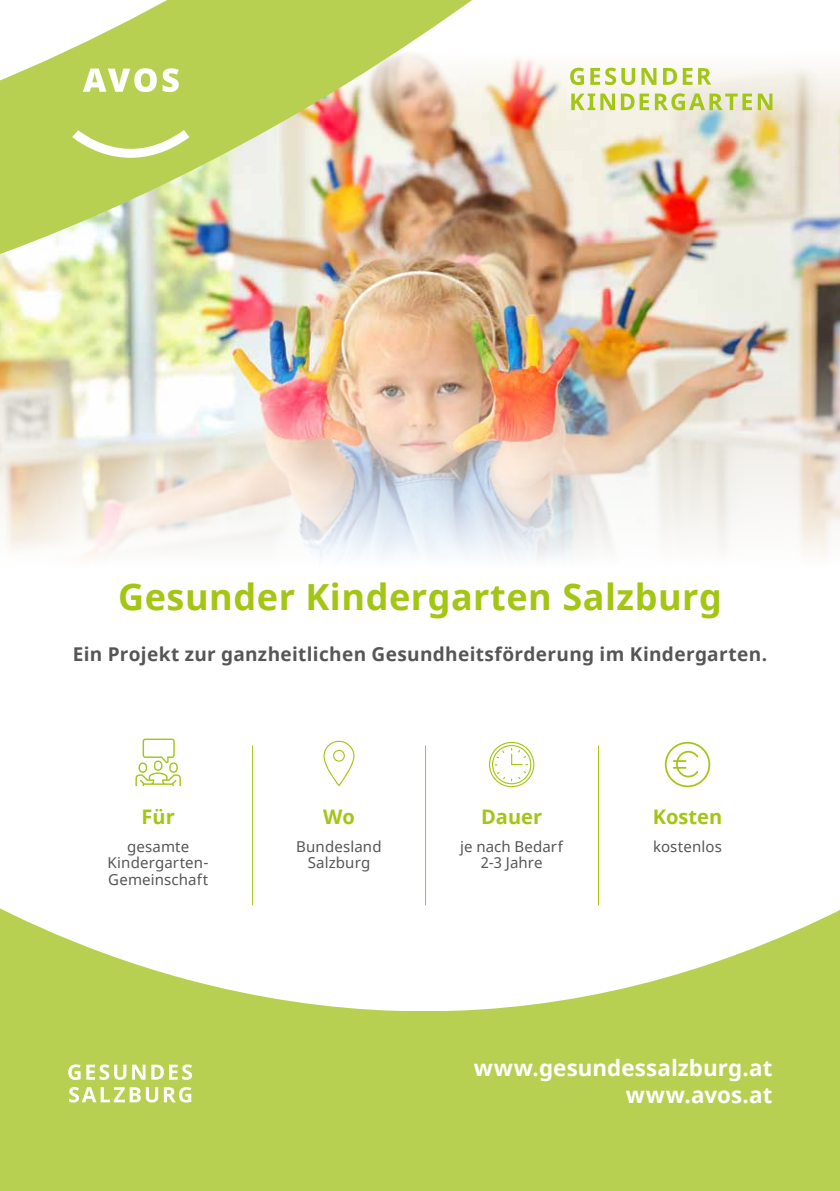
<style>
.page{position:relative;width:840px;height:1191px;background:#fff}
.page>*{position:absolute;margin:0;border:0;box-sizing:border-box;transform-origin:0 0}
.t1{font:700 36px "Noto Sans";letter-spacing:.015em;color:#a2c613}
.t2{font:700 22.4px/26.8px "Noto Sans";color:#fff;text-align:right}
.t3{font:700 20px "Noto Sans";color:#a2c613}
.t4{font:700 19px "Noto Sans";letter-spacing:.02em;color:#565656}
.t5{font:15px/16.4px "Noto Sans";letter-spacing:.01em;color:#565656;text-align:center}
</style>
<div class="page">
<img style="left:491px;top:123px;width:348px;height:194px">
<img style="left:0;top:317px;width:839px;height:241px">
<svg style="left:491px;top:58px;width:348px;height:65px"></svg>
<hr style="left:252px;top:745px;width:1px;height:160px;background:#a2c613">
<hr style="left:425px;top:745px;width:1px;height:160px;background:#a2c613">
<hr style="left:597px;top:745px;width:1px;height:160px;background:#a2c613">
<svg style="left:135px;top:738px;width:46px;height:48px"></svg>
<svg style="left:323px;top:740px;width:31px;height:46px"></svg>
<svg style="left:489px;top:742px;width:45px;height:45px"></svg>
<svg style="left:664px;top:742px;width:45px;height:45px"></svg>
<svg style="left:571px;top:93px;width:201px;height:17px;background:#cfdc89"></svg>
<svg style="left:570px;top:68px;width:141px;height:17px"></svg>
<svg style="left:0;top:850px;width:839px;height:161px"></svg>
<div style="left:0;top:1011px;width:839px;height:180px;background:#b8d051"></div>
<img style="left:0;top:0;width:491px;height:358px">
<svg style="left:83px;top:68px;width:96px;height:24px"></svg>
<svg style="left:72px;top:130px;width:117px;height:28px"></svg>
<svg style="left:69px;top:1087px;width:123px;height:15px"></svg>
<svg style="left:68px;top:1064px;width:124px;height:15px"></svg>
<h1 class="t1" style="left:118px;top:572px;width:605px">Gesunder Kindergarten Salzburg</h1>
<p class="t4" style="left:73px;top:641px;width:695px">Ein Projekt zur ganzheitlichen Gesundheitsförderung im Kindergarten.</p>
<h3 class="t3" style="left:141px;top:803px;width:35px">Für</h3>
<p class="t5" style="left:108px;top:839px;width:102px">gesamte<br>Kindergarten-<br>Gemeinschaft</p>
<h3 class="t3" style="left:323px;top:803px;width:33px">Wo</h3>
<p class="t5" style="left:296px;top:839px;width:87px">Bundesland<br>Salzburg</p>
<h3 class="t3" style="left:481px;top:803px;width:62px">Dauer</h3>
<p class="t5" style="left:460px;top:839px;width:104px">je nach Bedarf<br>2-3 Jahre</p>
<h3 class="t3" style="left:652px;top:803px;width:71px">Kosten</h3>
<p class="t5" style="left:652px;top:839px;width:70px">kostenlos</p>
<h2 class="t2" style="left:470px;top:1054px;width:300px">www.gesundessalzburg.at www.avos.at</h2>
<h2 class="t2" style="left:473px;top:1054px;width:300px">www.gesundessalzburg.at www.avos.at</h2>
</div>
